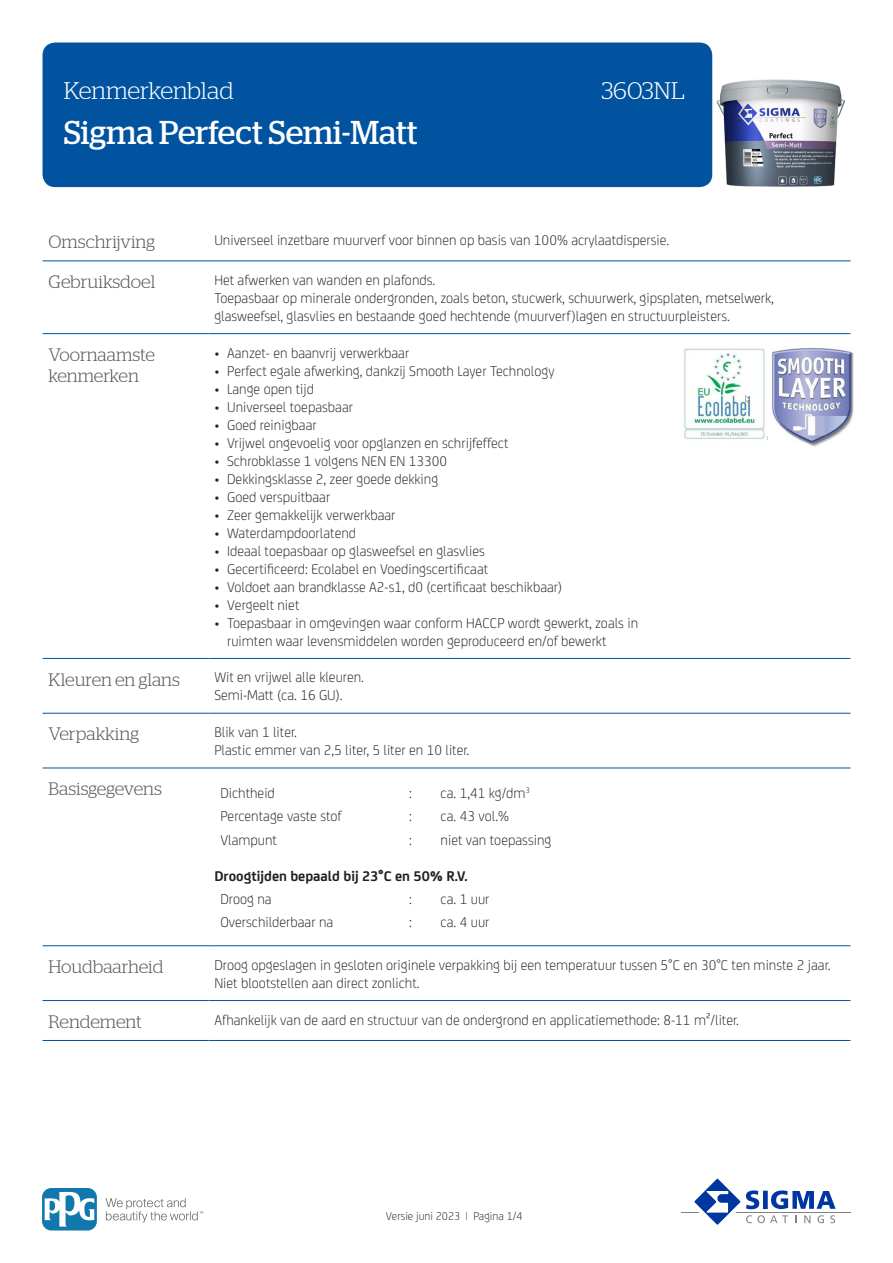
<style>
.page{position:relative;width:893px;height:1263px;background:#fff}
.page>*{position:absolute;margin:0;border:0;box-sizing:border-box;transform-origin:0 0}
.t1{font:33px "Stag";color:#fff}
.RH1{font:300 24px "Stag";color:#fff}
.KOP{font:300 18px/21.6px "Stag";color:#57585a}
.BODY{font:300 15px/18px "FS Joey";color:#231f20}
.BODY-2{font:700 15px "FS Joey";color:#231f20}
.t2{font:300 12px "FS Joey";color:#231f20}
</style>
<div class="page">
<div style="left:43px;top:43px;width:669px;height:144px;background:#0153a0;border-radius:13px"></div>
<hr style="left:681px;top:1211px;width:169px;height:1px;background:#808285">
<svg style="left:689px;top:1178px;width:147px;height:47px"></svg>
<svg style="left:106px;top:1198px;width:97px;height:24px"></svg>
<svg style="left:43px;top:1188px;width:54px;height:42px"></svg>
<svg style="left:45px;top:1191px;width:49px;height:35px"></svg>
<hr style="left:43px;top:260px;width:165px;height:1px;background:#0153a0">
<hr style="left:208px;top:260px;width:642px;height:1px;background:#0153a0">
<hr style="left:43px;top:333px;width:165px;height:1px;background:#0153a0">
<hr style="left:208px;top:333px;width:642px;height:1px;background:#0153a0">
<hr style="left:43px;top:658px;width:165px;height:1px;background:#0153a0">
<hr style="left:208px;top:658px;width:642px;height:1px;background:#0153a0">
<hr style="left:43px;top:713px;width:165px;height:1px;background:#0153a0">
<hr style="left:208px;top:713px;width:642px;height:1px;background:#0153a0">
<hr style="left:43px;top:768px;width:165px;height:1px;background:#0153a0">
<hr style="left:208px;top:768px;width:642px;height:1px;background:#0153a0">
<hr style="left:43px;top:945px;width:165px;height:1px;background:#0153a0">
<hr style="left:208px;top:945px;width:642px;height:1px;background:#0153a0">
<hr style="left:43px;top:1000px;width:165px;height:1px;background:#0153a0">
<hr style="left:208px;top:1000px;width:642px;height:1px;background:#0153a0">
<hr style="left:43px;top:1040px;width:165px;height:1px;background:#0153a0">
<hr style="left:208px;top:1040px;width:642px;height:1px;background:#0153a0">
<img style="left:684px;top:347px;width:170px;height:100px">
<img style="left:716px;top:79px;width:128px;height:108px">
<p class="RH1" style="left:64px;top:77px;width:171px">Kenmerkenblad</p>
<p class="RH1" style="left:601px;top:77px;width:85px">3603NL</p>
<p class="t1" style="left:64px;top:114px;width:355px">Sigma Perfect Semi-Matt</p>
<p class="KOP" style="left:49px;top:231px;width:108px">Omschrijving</p>
<p class="BODY" style="left:214px;top:230px;width:456px">Universeel inzetbare muurverf voor binnen op basis van 100% acrylaatdispersie.</p>
<p class="KOP" style="left:49px;top:271px;width:108px">Gebruiksdoel</p>
<p class="BODY" style="left:214px;top:270px;width:561px">Het afwerken van wanden en plafonds.<br>Toepasbaar op minerale ondergronden, zoals beton, stucwerk, schuurwerk, gipsplaten, metselwerk, glasweefsel, glasvlies en bestaande goed hechtende (muurverf)lagen en structuurpleisters.</p>
<p class="KOP" style="left:49px;top:343px;width:108px">Voornaamste kenmerken</p>
<p class="BODY" style="left:214px;top:343px;width:196px">• Aanzet- en baanvrij verwerkbaar</p>
<p class="BODY" style="left:214px;top:361px;width:342px">• Perfect egale afwerking, dankzij Smooth Layer Technology</p>
<p class="BODY" style="left:214px;top:379px;width:101px">• Lange open tijd</p>
<p class="BODY" style="left:214px;top:397px;width:140px">• Universeel toepasbaar</p>
<p class="BODY" style="left:214px;top:415px;width:104px">• Goed reinigbaar</p>
<p class="BODY" style="left:214px;top:433px;width:296px">• Vrijwel ongevoelig voor opglanzen en schrijfeffect</p>
<p class="BODY" style="left:214px;top:451px;width:234px">• Schrobklasse 1 volgens NEN EN 13300</p>
<p class="BODY" style="left:214px;top:469px;width:225px">• Dekkingsklasse 2, zeer goede dekking</p>
<p class="BODY" style="left:214px;top:487px;width:117px">• Goed verspuitbaar</p>
<p class="BODY" style="left:214px;top:505px;width:183px">• Zeer gemakkelijk verwerkbaar</p>
<p class="BODY" style="left:214px;top:523px;width:143px">• Waterdampdoorlatend</p>
<p class="BODY" style="left:214px;top:541px;width:272px">• Ideaal toepasbaar op glasweefsel en glasvlies</p>
<p class="BODY" style="left:214px;top:559px;width:275px">• Gecertificeerd: Ecolabel en Voedingscertificaat</p>
<p class="BODY" style="left:214px;top:577px;width:349px">• Voldoet aan brandklasse A2-s1, d0 (certificaat beschikbaar)</p>
<p class="BODY" style="left:214px;top:595px;width:87px">• Vergeelt niet</p>
<p class="BODY" style="left:227px;top:613px;width:413px;text-indent:-13px">• Toepasbaar in omgevingen waar conform HACCP wordt gewerkt, zoals in ruimten waar levensmiddelen worden geproduceerd en/of bewerkt</p>
<p class="KOP" style="left:49px;top:668px;width:133px">Kleuren en glans</p>
<p class="BODY" style="left:214px;top:667px;width:151px">Wit en vrijwel alle kleuren.<br>Semi-Matt (ca. 16 GU).</p>
<p class="KOP" style="left:49px;top:723px;width:92px">Verpakking</p>
<p class="BODY" style="left:214px;top:722px;width:256px">Blik van 1 liter.<br>Plastic emmer van 2,5 liter, 5 liter en 10 liter.</p>
<p class="KOP" style="left:49px;top:778px;width:115px">Basisgegevens</p>
<p class="BODY" style="left:220px;top:783px;width:56px">Dichtheid</p>
<p class="BODY" style="left:409px;top:783px;width:4px">:</p>
<p class="BODY" style="left:441px;top:783px;width:91px">ca. 1,41 kg/dm<sup>3</sup></p>
<p class="BODY" style="left:220px;top:806px;width:123px">Percentage vaste stof</p>
<p class="BODY" style="left:409px;top:806px;width:4px">:</p>
<p class="BODY" style="left:441px;top:806px;width:70px">ca. 43 vol.%</p>
<p class="BODY" style="left:220px;top:830px;width:58px">Vlampunt</p>
<p class="BODY" style="left:409px;top:830px;width:4px">:</p>
<p class="BODY" style="left:441px;top:830px;width:112px">niet van toepassing</p>
<p class="BODY-2" style="left:214px;top:864px;width:255px">Droogtijden bepaald bij 23°C en 50% R.V.</p>
<p class="BODY" style="left:220px;top:889px;width:53px">Droog na</p>
<p class="BODY" style="left:409px;top:889px;width:4px">:</p>
<p class="BODY" style="left:441px;top:889px;width:50px">ca. 1 uur</p>
<p class="BODY" style="left:220px;top:912px;width:114px">Overschilderbaar na</p>
<p class="BODY" style="left:409px;top:912px;width:4px">:</p>
<p class="BODY" style="left:441px;top:912px;width:50px">ca. 4 uur</p>
<p class="KOP" style="left:49px;top:955px;width:116px">Houdbaarheid</p>
<p class="BODY" style="left:214px;top:955px;width:618px">Droog opgeslagen in gesloten originele verpakking bij een temperatuur tussen 5°C en 30°C ten minste 2 jaar.<br>Niet blootstellen aan direct zonlicht.</p>
<p class="KOP" style="left:49px;top:1010px;width:95px">Rendement</p>
<p class="BODY" style="left:214px;top:1010px;width:526px">Afhankelijk van de aard en structuur van de ondergrond en applicatiemethode: 8-11 m²/liter.</p>
<p class="t2" style="left:386px;top:1208px;width:138px">Versie juni 2023 | Pagina 1/4</p>
</div>
